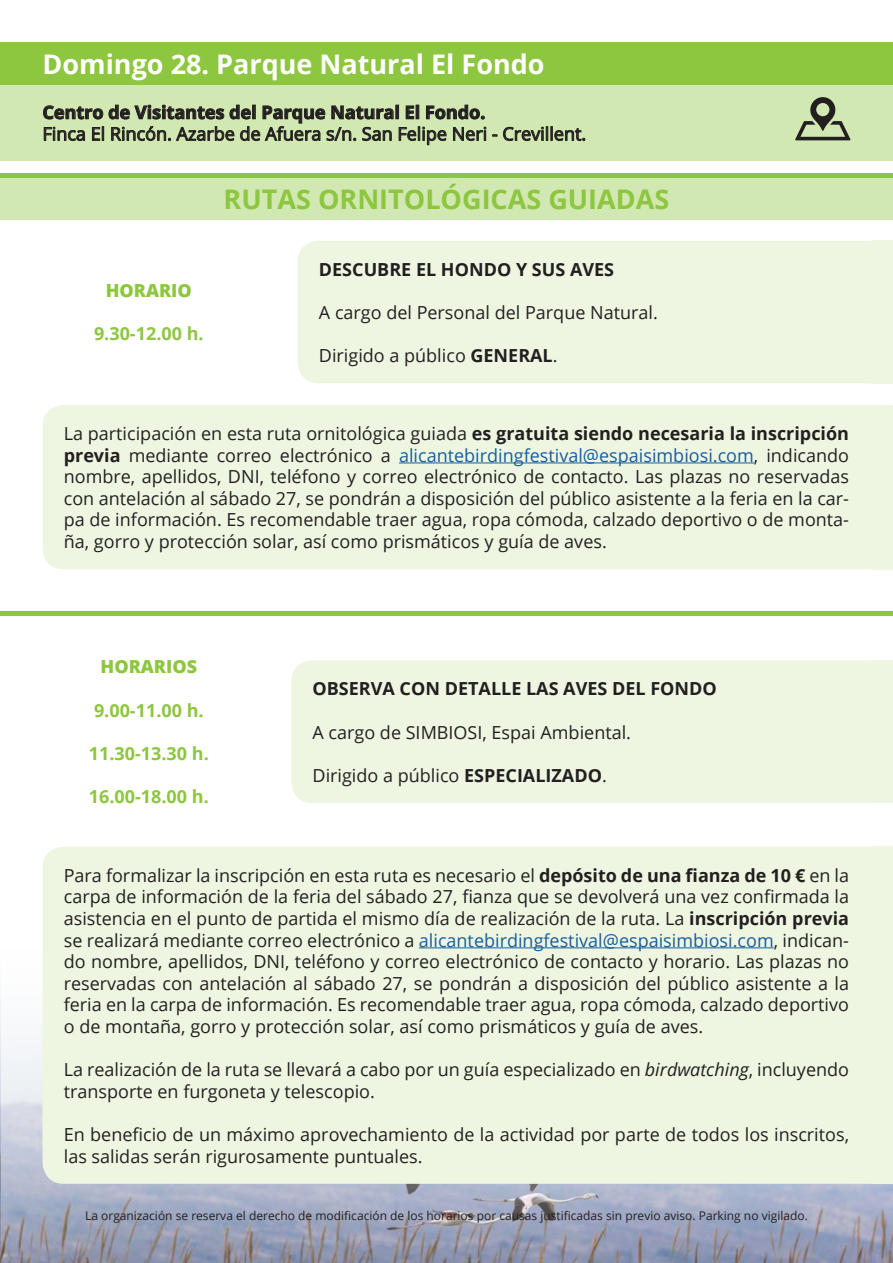
<style>
.page{position:relative;width:893px;height:1263px;background:#fff}
.page>*{position:absolute;margin:0;border:0;box-sizing:border-box;transform-origin:0 0}
.t1{font:700 27px "Open Sans";color:#fff}
.t2{font:700 27px "Open Sans";color:#8dc63f}
.t3{font:18px/21.6px "Open Sans";color:#231f20;text-align:justify}
.t4{font:700 18px "Open Sans";color:#231f20}
.t5{font:700 18px "Open Sans";color:#8dc63f}
.t6{font:800 18px "Open Sans";color:#8dc63f}
.t7{font:12px "Open Sans";color:#231f20}
.s1{font-weight:700}
.s2{color:#175d9e}
.s3{font-style:italic}
</style>
<div class="page">
<img style="left:0;top:942px;width:893px;height:321px">
<div style="left:0;top:177px;width:893px;height:42px;background:#d1e8b2"></div>
<hr style="left:0;top:173px;width:893px;height:4px;background:#8dc63f">
<hr style="left:0;top:612px;width:893px;height:4px;background:#8dc63f">
<div style="left:0;top:43px;width:893px;height:42px;background:#8dc63f"></div>
<div style="left:0;top:85px;width:893px;height:75px;background:#d1e8b2"></div>
<svg style="left:43px;top:104px;width:444px;height:41px"></svg>
<svg style="left:503px;top:126px;width:83px;height:15px"></svg>
<svg style="left:795px;top:97px;width:55px;height:43px"></svg>
<div style="left:298px;top:241px;width:574px;height:142px;background:#eef6e2"></div>
<div style="left:43px;top:405px;width:829px;height:164px;background:#eef6e2"></div>
<hr style="left:399px;top:462px;width:355px;height:1px;background:#175d9e">
<div style="left:872px;top:241px;width:21px;height:143px;background:#eef6e2"></div>
<div style="left:872px;top:405px;width:21px;height:164px;background:#eef6e2"></div>
<div style="left:291px;top:660px;width:581px;height:143px;background:#eef6e2"></div>
<div style="left:43px;top:847px;width:829px;height:337px;background:#eef6e2"></div>
<hr style="left:419px;top:947px;width:355px;height:1px;background:#175d9e">
<div style="left:872px;top:847px;width:21px;height:337px;background:#eef6e2"></div>
<div style="left:872px;top:660px;width:21px;height:143px;background:#eef6e2"></div>
<p class="t1" style="left:43px;top:45px;width:504px">Domingo 28. Parque Natural El Fondo</p>
<p class="t4" style="left:43px;top:100px;width:444px">Centro de Visitantes del Parque Natural El Fondo.</p>
<p class="t3" style="left:43px;top:123px;width:545px">Finca El Rincón. Azarbe de Afuera s/n. San Felipe Neri - Crevillent.</p>
<p class="t6" style="left:106px;top:277px;width:88px">HORARIO</p>
<p class="t5" style="left:94px;top:321px;width:111px">9.30-12.00 h.</p>
<p class="t2" style="left:224px;top:180px;width:447px">RUTAS ORNITOLÓGICAS GUIADAS</p>
<p class="t4" style="left:319px;top:256px;width:297px">DESCUBRE EL HONDO Y SUS AVES</p>
<p class="t3" style="left:319px;top:301px;width:340px">A cargo del Personal del Parque Natural.</p>
<p class="t3" style="left:319px;top:344px;width:240px">Dirigido a público <span class="s1">GENERAL</span>.</p>
<p class="t3" style="left:64px;top:422px;width:787px">La participación en esta ruta ornitológica guiada <span class="s1">es gratuita siendo necesaria la inscripción previa</span> mediante correo electrónico a <span class="s2">alicantebirdingfestival@espaisimbiosi.com</span>, indicando nombre, apellidos, DNI, teléfono y correo electrónico de contacto. Las plazas no reservadas con antelación al sábado 27, se pondrán a disposición del público asistente a la feria en la car&shy;pa de información. Es recomendable traer agua, ropa cómoda, calzado deportivo o de monta&shy;ña, gorro y protección solar, así como prismáticos y guía de aves.</p>
<p class="t6" style="left:101px;top:653px;width:98px">HORARIOS</p>
<p class="t5" style="left:94px;top:697px;width:111px">9.00-11.00 h.</p>
<p class="t5" style="left:89px;top:741px;width:121px">11.30-13.30 h.</p>
<p class="t5" style="left:89px;top:784px;width:121px">16.00-18.00 h.</p>
<p class="t4" style="left:313px;top:676px;width:406px">OBSERVA CON DETALLE LAS AVES DEL FONDO</p>
<p class="t3" style="left:313px;top:721px;width:320px">A cargo de SIMBIOSI, Espai Ambiental.</p>
<p class="t3" style="left:313px;top:764px;width:296px">Dirigido a público <span class="s1">ESPECIALIZADO</span>.</p>
<p class="t3" style="left:64px;top:864px;width:787px">Para formalizar la inscripción en esta ruta es necesario el <span class="s1">depósito de una fianza de 10 €</span> en la carpa de información de la feria del sábado 27, fianza que se devolverá una vez confirmada la asistencia en el punto de partida el mismo día de realización de la ruta. La <span class="s1">inscripción previa </span>se realizará mediante correo electrónico a <span class="s2">alicantebirdingfestival@espaisimbiosi.com</span>, indican&shy;do nombre, apellidos, DNI, teléfono y correo electrónico de contacto y horario. Las plazas no reservadas con antelación al sábado 27, se pondrán a disposición del público asistente a la feria en la carpa de información. Es recomendable traer agua, ropa cómoda, calzado deportivo o de montaña, gorro y protección solar, así como prismáticos y guía de aves.</p>
<p class="t3" style="left:64px;top:1058px;width:787px">La realización de la ruta se llevará a cabo por un guía especializado en <span class="s3">birdwatching</span>, incluyendo transporte en furgoneta y telescopio.</p>
<p class="t3" style="left:64px;top:1123px;width:787px">En beneficio de un máximo aprovechamiento de la actividad por parte de todos los inscritos, las salidas serán rigurosamente puntuales.</p>
<p class="t7" style="left:85px;top:1208px;width:724px">La organización se reserva el derecho de modificación de los horarios por causas justificadas sin previo aviso. Parking no vigilado.</p>
</div>
